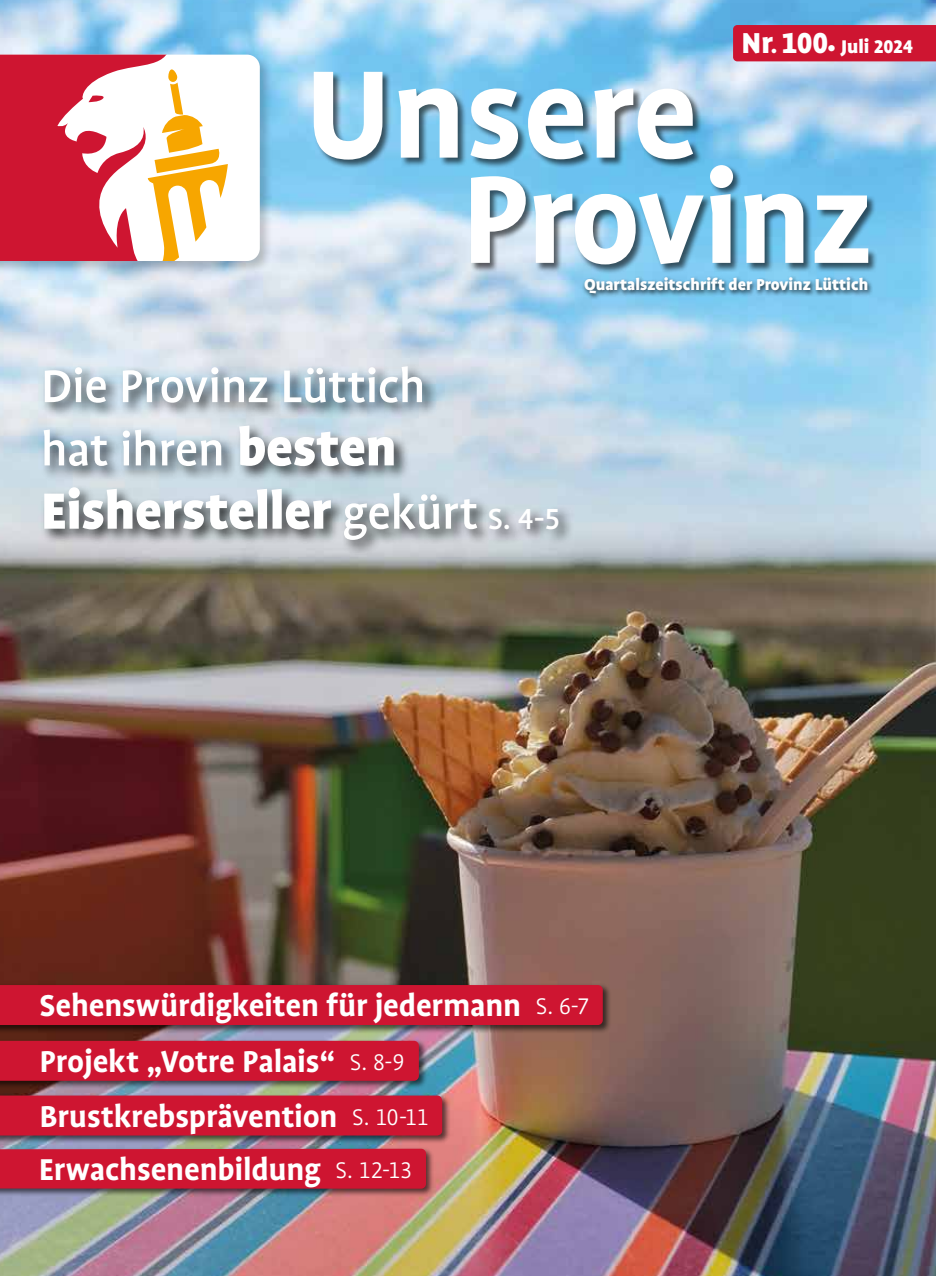
<style>
.page{position:relative;width:936px;height:1276px;background:#fff}
.page>*{position:absolute;margin:0;border:0;box-sizing:border-box;transform-origin:0 0}
.t1{font:900 58.2px "Profile OT";letter-spacing:-.005em;color:#fff}
.t2{font:500 52.5px/63.3px "Profile OT";letter-spacing:-.015em;color:#fff}
.t3{font:700 34.5px/53.1px "Profile OT";letter-spacing:-.005em;color:#fff}
.t4{font:900 21px "Profile OT";letter-spacing:-.005em;color:#fff}
.t5{font:900 18px "Profile OT";color:#fff}
.s1{font-size:33px}
.s2{font-size:24px}
.s3{font-size:16.5px}
.s4{font-weight:900;font-size:58.2px}
.s5{font-weight:500;font-size:52.5px}
.s6{font-weight:500;font-size:33.3px}
.s7{font-weight:300;font-size:25.8px}
</style>
<div class="page">
<img style="left:0;top:0;width:935px;height:1276px">
<div style="left:0;top:1094px;width:451px;height:50px;background:#000;opacity:.6"></div>
<div style="left:0;top:1095px;width:442px;height:40px;background:#ce1531"></div>
<div style="left:0;top:1147px;width:434px;height:50px;background:#000;opacity:.6"></div>
<div style="left:0;top:1148px;width:426px;height:40px;background:#ce1531"></div>
<div style="left:0;top:983px;width:611px;height:50px;background:#000;opacity:.6"></div>
<div style="left:0;top:985px;width:602px;height:40px;background:#ce1531"></div>
<div style="left:0;top:1039px;width:427px;height:50px;background:#000;opacity:.6"></div>
<div style="left:0;top:1040px;width:419px;height:40px;background:#ce1531"></div>
<div style="left:40px;top:363px;width:535px;height:193px;background:#000;opacity:.75"></div>
<div style="left:0;top:52px;width:274px;height:223px;background:#000;opacity:.2"></div>
<svg style="left:228px;top:55px;width:32px;height:206px"></svg>
<svg style="left:0;top:55px;width:228px;height:206px"></svg>
<div style="left:733px;top:25px;width:202px;height:36px;background:#ce1531"></div>
<div style="left:582px;top:275px;width:291px;height:25px;background:#000;opacity:.75"></div>
<div style="left:470px;top:164px;width:407px;height:110px;background:#000;opacity:.6"></div>
<svg style="left:314px;top:72px;width:554px;height:192px"></svg>
<p class="t4" style="left:741px;top:35px;width:173px"><span class="s1">Nr</span><span class="s2">.</span> <span class="s1">100</span><span class="s3">•</span> Juli 2024</p>
<p class="t5" style="left:584px;top:275px;width:286px">Quartalszeitschrift der Provinz Lüttich</p>
<h2 class="t2" style="left:41px;top:355px;width:386px">Die Provinz Lüttich hat ihren <span class="s4">besten</span></h2>
<h1 class="t1" style="left:41px;top:478px;width:521px">Eishersteller <span class="s5">gekürt</span> <span class="s6">S. 4-5</span></h1>
<p class="t3" style="left:39px;top:978px;width:551px;line-height:55.8px">Sehenswürdigkeiten für jedermann <span class="s7">S. 6-7<br></span>Projekt „Votre Palais“ <span class="s7">S. 8-9</span></p>
<p class="t3" style="left:39px;top:1090px;width:391px">Brustkrebsprävention <span class="s7">S. 10-11<br></span>Erwachsenenbildung <span class="s7">S. 12-13</span></p>
</div>
